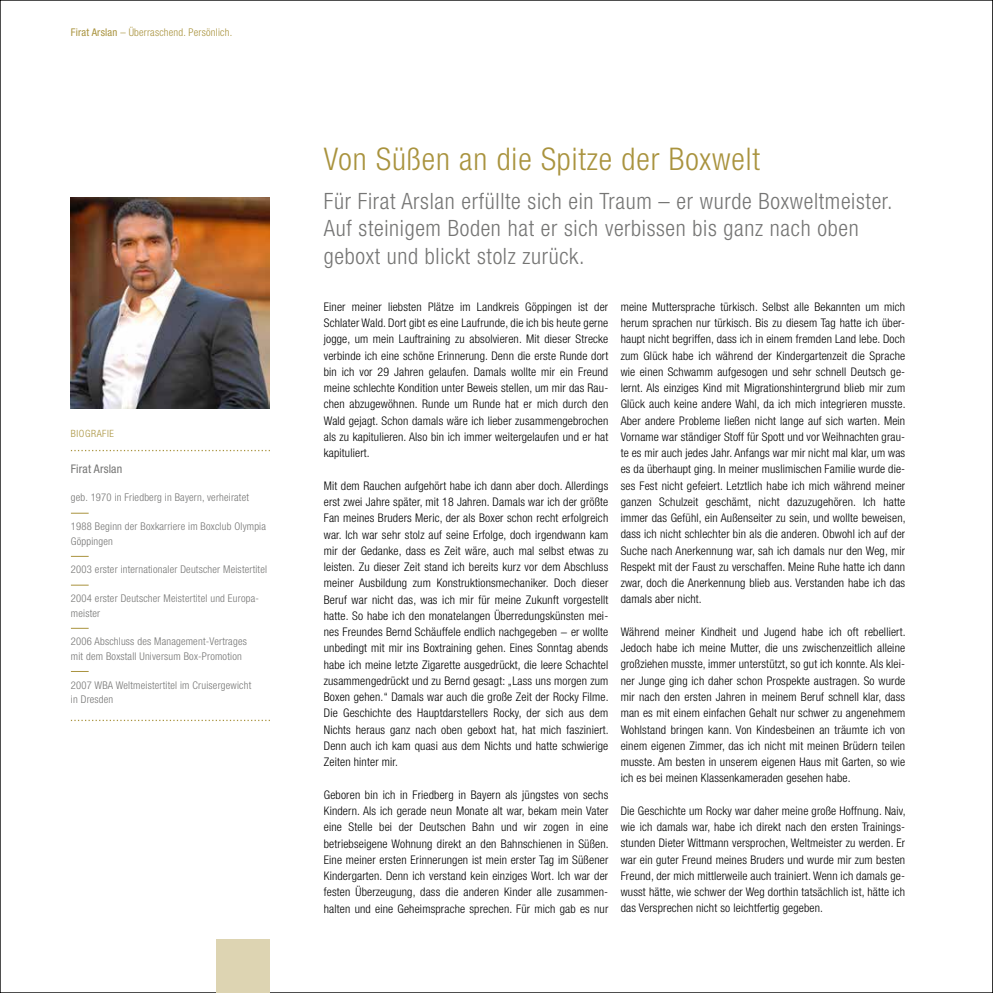
<style>
.page{position:relative;width:993px;height:993px;background:#fff}
.page>*{position:absolute;margin:0;border:0;box-sizing:border-box;transform-origin:0 0}
.t1{font:300 condensed 31.25px "Helvetica Neue LT Std";letter-spacing:.03em;color:#a9933e}
.t2{font:300 condensed 22.5px/27.5px "Helvetica Neue LT Std";letter-spacing:.03em;color:#757574}
.t3{font:300 condensed 11.88px/16.2px "Helvetica Neue LT Std";letter-spacing:.015em;color:#000;text-align:justify}
.t4{font:condensed 11.88px "Helvetica Neue LT Std";letter-spacing:.015em;color:#757574}
.t5{font:300 condensed 10.62px/14.4px "Helvetica Neue LT Std";letter-spacing:.02em;color:#757574}
.t6{font:300 condensed 10.62px "Helvetica Neue LT Std";letter-spacing:.02em;color:#a9933e}
.t7{font:300 condensed 10px "Helvetica Neue LT Std";letter-spacing:.06em;color:#a9933e}
.s1{font-weight:400}
</style>
<div class="page">
<svg style="left:71px;top:719px;width:199px;height:1px"></svg>
<svg style="left:992px;top:0;width:1px;height:992px"></svg>
<svg style="left:71px;top:671px;width:18px;height:1px"></svg>
<svg style="left:71px;top:628px;width:18px;height:1px"></svg>
<svg style="left:71px;top:584px;width:18px;height:1px"></svg>
<svg style="left:71px;top:556px;width:18px;height:1px"></svg>
<svg style="left:71px;top:513px;width:18px;height:1px"></svg>
<svg style="left:71px;top:450px;width:199px;height:1px"></svg>
<img style="left:71px;top:197px;width:199px;height:211px">
<div style="left:217px;top:939px;width:53px;height:53px;background:#ddd4b2"></div>
<p class="t6" style="left:71px;top:26px;width:163px"><span class="s1">Firat Arslan</span> – Überraschend. Persönlich.</p>
<p class="t7" style="left:71px;top:427px;width:45px">BIOGRAFIE</p>
<p class="t4" style="left:71px;top:461px;width:53px">Firat Arslan</p>
<p class="t5" style="left:71px;top:490px;width:179px">geb. 1970 in Friedberg in Bayern, verheiratet</p>
<p class="t5" style="left:71px;top:519px;width:196px">1988 Beginn der Boxkarriere im Boxclub Olympia<br>Göppingen</p>
<p class="t5" style="left:71px;top:562px;width:198px">2003 erster internationaler Deutscher Meistertitel</p>
<p class="t5" style="left:71px;top:591px;width:189px">2004 erster Deutscher Meistertitel und Europa-</p>
<p class="t5" style="left:71px;top:605px;width:31px">meister</p>
<p class="t5" style="left:71px;top:634px;width:177px">2006 Abschluss des Management-Vertrages mit dem Boxstall Universum Box-Promotion</p>
<p class="t5" style="left:71px;top:677px;width:182px">2007 WBA Weltmeistertitel im Cruisergewicht</p>
<p class="t5" style="left:71px;top:691px;width:44px">in Dresden</p>
<h1 class="t1" style="left:324px;top:141px;width:437px">Von Süßen an die Spitze der Boxwelt</h1>
<p class="t2" style="left:324px;top:186px;width:570px">Für Firat Arslan erfüllte sich ein Traum – er wurde Boxweltmeister.<br>Auf steinigem Boden hat er sich verbissen bis ganz nach oben</p>
<h2 class="t2" style="left:324px;top:241px;width:262px">geboxt und blickt stolz zurück.</h2>
<p class="t3" style="left:324px;top:298px;width:286px">Einer meiner liebsten Plätze im Landkreis Göppingen ist der Schlater Wald. Dort gibt es eine Laufrunde, die ich bis heute gerne jogge, um mein Lauftraining zu absolvieren. Mit dieser Strecke verbinde ich eine schöne Erinnerung. Denn die erste Runde dort bin ich vor 29 Jahren gelaufen. Damals wollte mir ein Freund meine schlechte Kondition unter Beweis stellen, um mir das Rau&shy;chen abzugewöhnen. Runde um Runde hat er mich durch den Wald gejagt. Schon damals wäre ich lieber zusammengebrochen als zu kapitulieren. Also bin ich immer weitergelaufen und er hat kapituliert.</p>
<p class="t3" style="left:324px;top:477px;width:286px">Mit dem Rauchen aufgehört habe ich dann aber doch. Allerdings erst zwei Jahre später, mit 18 Jahren. Damals war ich der größte Fan meines Bruders Meric, der als Boxer schon recht erfolgreich war. Ich war sehr stolz auf seine Erfolge, doch irgendwann kam mir der Gedanke, dass es Zeit wäre, auch mal selbst etwas zu leisten. Zu dieser Zeit stand ich bereits kurz vor dem Abschluss meiner Ausbildung zum Konstruktionsmechaniker. Doch dieser Beruf war nicht das, was ich mir für meine Zukunft vorgestellt hatte. So habe ich den monatelangen Überredungskünsten mei&shy;nes Freundes Bernd Schäuffele endlich nachgegeben − er wollte unbedingt mit mir ins Boxtraining gehen. Eines Sonntag abends habe ich meine letzte Zigarette ausgedrückt, die leere Schachtel zusammengedrückt und zu Bernd gesagt: „Lass uns morgen zum Boxen gehen.“ Damals war auch die große Zeit der Rocky Filme.<br>Die Geschichte des Hauptdarstellers Rocky, der sich aus dem Nichts heraus ganz nach oben geboxt hat, hat mich fasziniert.<br>Denn auch ich kam quasi aus dem Nichts und hatte schwierige Zeiten hinter mir.</p>
<p class="t3" style="left:324px;top:786px;width:286px">Geboren bin ich in Friedberg in Bayern als jüngstes von sechs Kindern. Als ich gerade neun Monate alt war, bekam mein Vater eine Stelle bei der Deutschen Bahn und wir zogen in eine betriebseigene Wohnung direkt an den Bahnschienen in Süßen.<br>Eine meiner ersten Erinnerungen ist mein erster Tag im Süßener Kindergarten. Denn ich verstand kein einziges Wort. Ich war der festen Überzeugung, dass die anderen Kinder alle zusammen&shy;halten und eine Geheimsprache sprechen. Für mich gab es nur</p>
<p class="t3" style="left:620px;top:298px;width:286px">meine Muttersprache türkisch. Selbst alle Bekannten um mich herum sprachen nur türkisch. Bis zu diesem Tag hatte ich über&shy;haupt nicht begriffen, dass ich in einem fremden Land lebe. Doch zum Glück habe ich während der Kindergartenzeit die Sprache wie einen Schwamm aufgesogen und sehr schnell Deutsch ge&shy;lernt. Als einziges Kind mit Migrationshintergrund blieb mir zum Glück auch keine andere Wahl, da ich mich integrieren musste.<br>Aber andere Probleme ließen nicht lange auf sich warten. Mein Vorname war ständiger Stoff für Spott und vor Weihnachten grau&shy;te es mir auch jedes Jahr. Anfangs war mir nicht mal klar, um was es da überhaupt ging. In meiner muslimischen Familie wurde die&shy;ses Fest nicht gefeiert. Letztlich habe ich mich während meiner ganzen Schulzeit geschämt, nicht dazuzugehören. Ich hatte immer das Gefühl, ein Außenseiter zu sein, und wollte beweisen, dass ich nicht schlechter bin als die anderen. Obwohl ich auf der Suche nach Anerkennung war, sah ich damals nur den Weg, mir Respekt mit der Faust zu verschaffen. Meine Ruhe hatte ich dann zwar, doch die Anerkennung blieb aus. Verstanden habe ich das damals aber nicht.</p>
<p class="t3" style="left:620px;top:623px;width:286px">Während meiner Kindheit und Jugend habe ich oft rebelliert.<br>Jedoch habe ich meine Mutter, die uns zwischenzeitlich alleine großziehen musste, immer unterstützt, so gut ich konnte. Als klei&shy;ner Junge ging ich daher schon Prospekte austragen. So wurde mir nach den ersten Jahren in meinem Beruf schnell klar, dass man es mit einem einfachen Gehalt nur schwer zu angenehmem Wohlstand bringen kann. Von Kindesbeinen an träumte ich von einem eigenen Zimmer, das ich nicht mit meinen Brüdern teilen musste. Am besten in unserem eigenen Haus mit Garten, so wie ich es bei meinen Klassenkameraden gesehen habe.</p>
<p class="t3" style="left:620px;top:802px;width:286px">Die Geschichte um Rocky war daher meine große Hoffnung. Naiv, wie ich damals war, habe ich direkt nach den ersten Trainings&shy;stunden Dieter Wittmann versprochen, Weltmeister zu werden. Er war ein guter Freund meines Bruders und wurde mir zum besten Freund, der mich mittlerweile auch trainiert. Wenn ich damals ge&shy;wusst hätte, wie schwer der Weg dorthin tatsächlich ist, hätte ich das Versprechen nicht so leichtfertig gegeben.</p>
</div>
